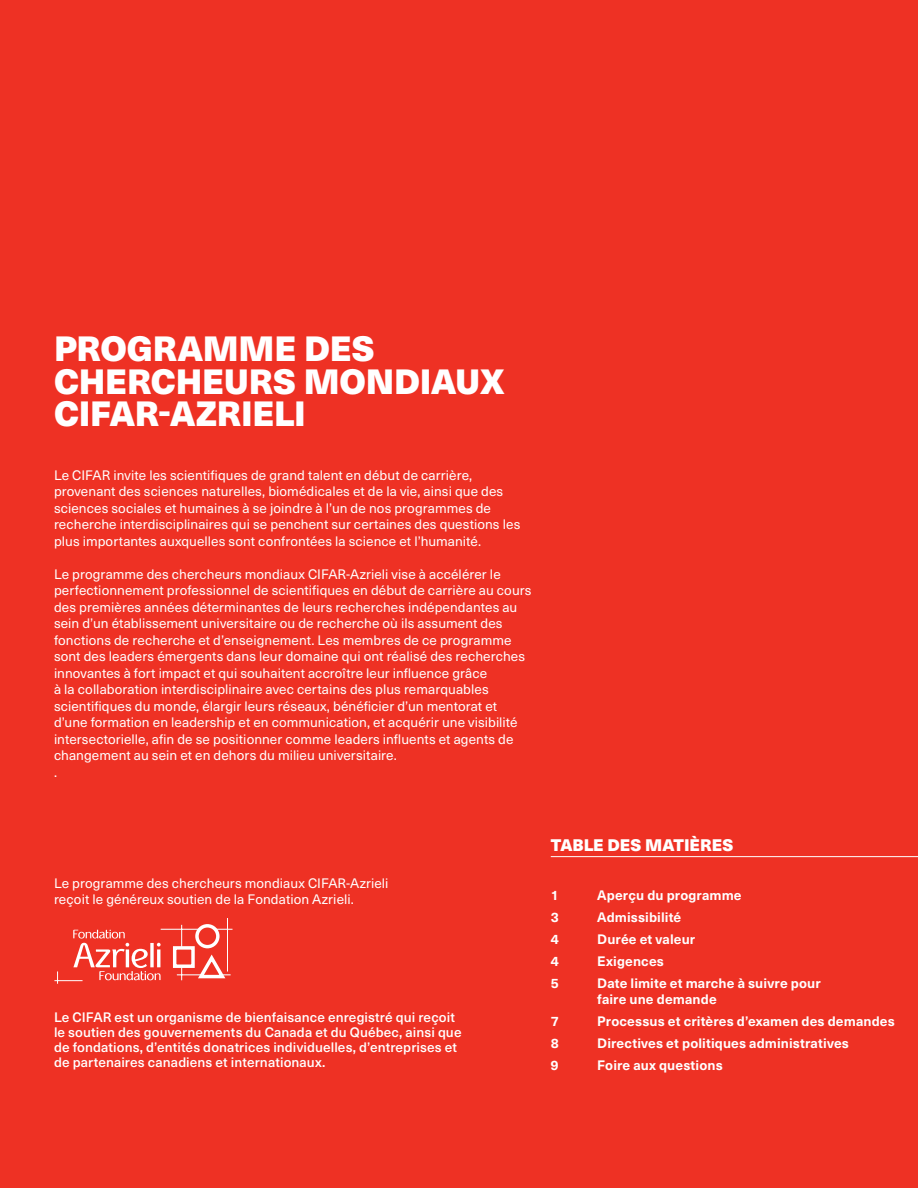
<style>
.page{position:relative;width:918px;height:1188px;background:#ee3124}
.page>*{position:absolute;margin:0;border:0;box-sizing:border-box;transform-origin:0 0}
.t1{font:900 34.5px/32.2px "Neue Haas Unica Pro";letter-spacing:-.005em;color:#fff}
.t2{font:900 16.5px "Neue Haas Unica Pro";color:#fff}
.t3{font:13.5px/16.5px "Neue Haas Unica Pro";letter-spacing:.005em;color:#fff}
.t4{font:500 13.5px/15px "Neue Haas Unica Pro";letter-spacing:.01em;color:#fff}
.t5{font:700 13.5px/16.5px "Neue Haas Unica Pro";letter-spacing:.01em;color:#fff}
</style>
<div class="page">
<hr style="left:227px;top:918px;width:1px;height:54px;background:#fff">
<hr style="left:161px;top:929px;width:38px;height:1px;background:#fff">
<svg style="left:171px;top:924px;width:62px;height:56px"></svg>
<svg style="left:54px;top:930px;width:107px;height:53px"></svg>
<hr style="left:551px;top:856px;width:367px;height:1px;background:#fff">
<h1 class="t1" style="left:54px;top:333px;width:452px">PROGRAMME DES<br>CHERCHEURS MONDIAUX<br>CIFAR-AZRIELI</h1>
<p class="t3" style="left:54px;top:467px;width:468px">Le CIFAR invite les scientifiques de grand talent en début de carrière, provenant des sciences naturelles, biomédicales et de la vie, ainsi que des sciences sociales et humaines à se joindre à l’un de nos programmes de recherche interdisciplinaires qui se penchent sur certaines des questions les plus importantes auxquelles sont confrontées la science et l’humanité.</p>
<p class="t3" style="left:54px;top:566px;width:479px">Le programme des chercheurs mondiaux CIFAR-Azrieli vise à accélérer le perfectionnement professionnel de scientifiques en début de carrière au cours des premières années déterminantes de leurs recherches indépendantes au sein d’un établissement universitaire ou de recherche où ils assument des fonctions de recherche et d’enseignement. Les membres de ce programme sont des leaders émergents dans leur domaine qui ont réalisé des recherches innovantes à fort impact et qui souhaitent accroître leur influence grâce<br>à la collaboration interdisciplinaire avec certains des plus remarquables scientifiques du monde, élargir leurs réseaux, bénéficier d’un mentorat et d’une formation en leadership et en communication, et acquérir une visibilité intersectorielle, afin de se positionner comme leaders influents et agents de changement au sein et en dehors du milieu universitaire.<br>.</p>
<p class="t3" style="left:54px;top:875px;width:336px">Le programme des chercheurs mondiaux CIFAR-Azrieli reçoit le généreux soutien de la Fondation Azrieli.</p>
<p class="t4" style="left:54px;top:1010px;width:409px">Le CIFAR est un organisme de bienfaisance enregistré qui reçoit le soutien des gouvernements du Canada et du Québec, ainsi que de fondations, d’entités donatrices individuelles, d’entreprises et de partenaires canadiens et internationaux.</p>
<p class="t2" style="left:551px;top:834px;width:184px">TABLE DES MATIÈRES</p>
<p class="t5" style="left:551px;top:887px;width:10px">1</p>
<p class="t5" style="left:597px;top:887px;width:146px">Aperçu du programme</p>
<p class="t5" style="left:551px;top:909px;width:10px">3</p>
<p class="t5" style="left:597px;top:909px;width:85px">Admissibilité</p>
<p class="t5" style="left:551px;top:931px;width:10px">4</p>
<p class="t5" style="left:597px;top:931px;width:99px">Durée et valeur</p>
<p class="t5" style="left:551px;top:953px;width:10px">4</p>
<p class="t5" style="left:597px;top:953px;width:68px">Exigences</p>
<p class="t5" style="left:551px;top:975px;width:10px">5</p>
<p class="t5" style="left:597px;top:975px;width:225px">Date limite et marche à suivre pour faire une demande</p>
<p class="t5" style="left:551px;top:1013px;width:10px">7</p>
<p class="t5" style="left:597px;top:1013px;width:299px">Processus et critères d’examen des demandes</p>
<p class="t5" style="left:551px;top:1035px;width:10px">8</p>
<p class="t5" style="left:597px;top:1035px;width:253px">Directives et politiques administratives</p>
<p class="t5" style="left:551px;top:1057px;width:10px">9</p>
<p class="t5" style="left:597px;top:1057px;width:127px">Foire aux questions</p>
</div>
